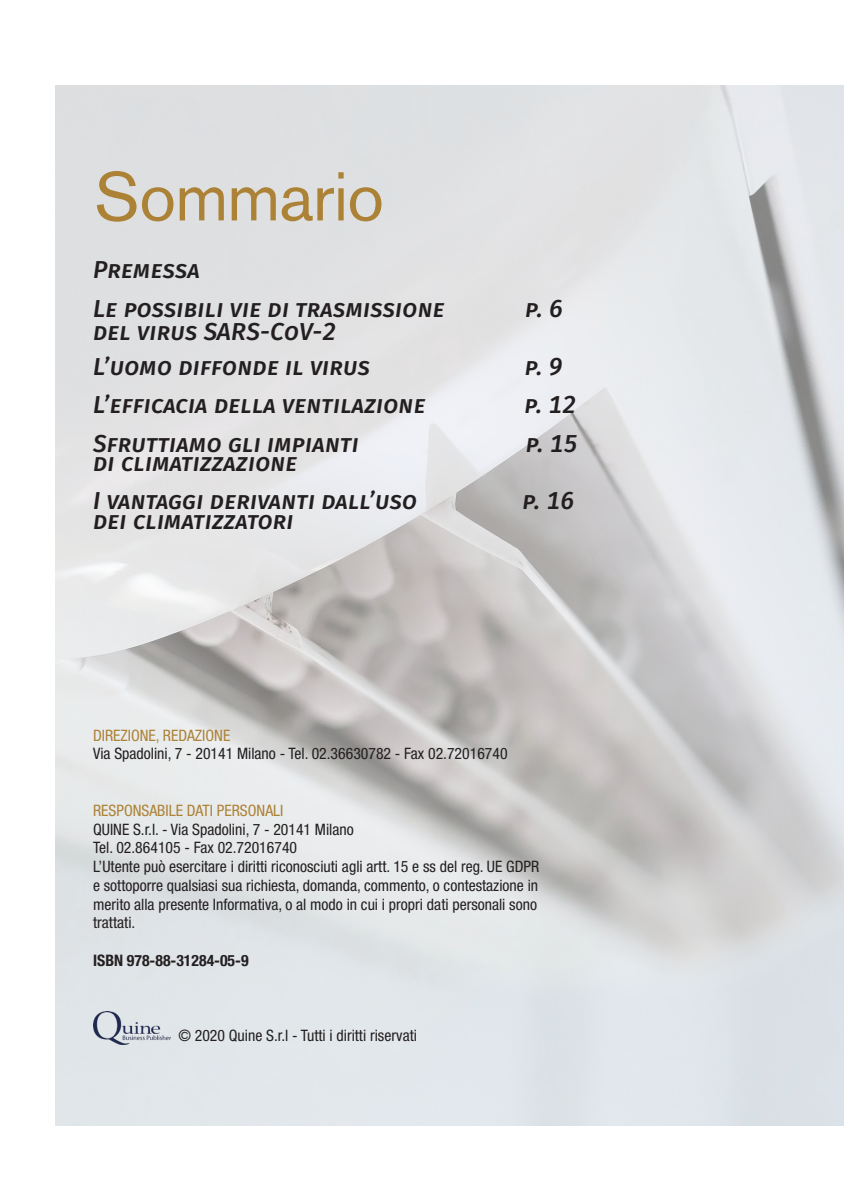
<style>
.page{position:relative;width:844px;height:1191px;background:#fff}
.page>*{position:absolute;margin:0;border:0;box-sizing:border-box;transform-origin:0 0}
.TITOLO_BASE_GRAZIATO{font:68.25px "Akzidenz Grotesk BE";letter-spacing:-.01em;color:#ac8236}
.TESTO{font:italic 500 24.5px "Fira Sans";letter-spacing:.01em;color:#231f20}
.Sommario{font:condensed 15.75px/18.7px "Helvetica Neue LT Pro";color:#231f20}
.Sommario-2{font:condensed 15.75px "Helvetica Neue LT Pro";color:#ac8236}
.Sommario-3{font:700 condensed 15.75px "Helvetica Neue";color:#231f20}
</style>
<div class="page">
<img style="left:55px;top:85px;width:788px;height:1040px">
<img style="left:93px;top:1011px;width:78px;height:33px">
<p class="TITOLO_BASE_GRAZIATO" style="left:94px;top:156px;width:291px">Sommario</p>
<p class="TESTO" style="left:93px;top:252px;width:108px">Premessa</p>
<p class="TESTO" style="left:93px;top:291px;width:353px">Le possibili vie di trasmissione</p>
<p class="TESTO" style="left:525px;top:291px;width:39px">p. 6</p>
<p class="TESTO" style="left:93px;top:314px;width:245px">del virus SARS-CoV-2</p>
<p class="TESTO" style="left:93px;top:349px;width:278px">L’uomo diffonde il virus</p>
<p class="TESTO" style="left:524px;top:349px;width:39px">p. 9</p>
<p class="TESTO" style="left:93px;top:387px;width:334px">L’efficacia della ventilazione</p>
<p class="TESTO" style="left:524px;top:387px;width:53px">p. 12</p>
<p class="TESTO" style="left:93px;top:426px;width:267px">Sfruttiamo gli impianti</p>
<p class="TESTO" style="left:525px;top:426px;width:53px">p. 15</p>
<p class="TESTO" style="left:93px;top:445px;width:206px">di climatizzazione</p>
<p class="TESTO" style="left:93px;top:483px;width:325px">I vantaggi derivanti dall’uso</p>
<p class="TESTO" style="left:522px;top:483px;width:53px">p. 16</p>
<p class="TESTO" style="left:93px;top:503px;width:202px">dei climatizzatori</p>
<p class="Sommario-2" style="left:93px;top:726px;width:139px">DIREZIONE, REDAZIONE</p>
<p class="Sommario" style="left:93px;top:744px;width:416px">Via Spadolini, 7 - 20141 Milano - Tel. 02.36630782 - Fax 02.72016740</p>
<p class="Sommario-2" style="left:93px;top:801px;width:192px">RESPONSABILE DATI PERSONALI</p>
<p class="Sommario" style="left:93px;top:819px;width:262px">QUINE S.r.l. - Via Spadolini, 7 - 20141 Milano</p>
<p class="Sommario" style="left:93px;top:838px;width:205px">Tel. 02.864105 - Fax 02.72016740</p>
<p class="Sommario" style="left:93px;top:857px;width:447px">L’Utente può esercitare i diritti riconosciuti agli artt. 15 e ss del reg. UE GDPR e sottoporre qualsiasi sua richiesta, domanda, commento, o contestazione in merito alla presente Informativa, o al modo in cui i propri dati personali sono trattati.</p>
<p class="Sommario-3" style="left:93px;top:947px;width:157px">ISBN 978-88-31284-05-9</p>
<p class="Sommario" style="left:178px;top:1025px;width:240px">© 2020 Quine S.r.l - Tutti i diritti riservati</p>
</div>
